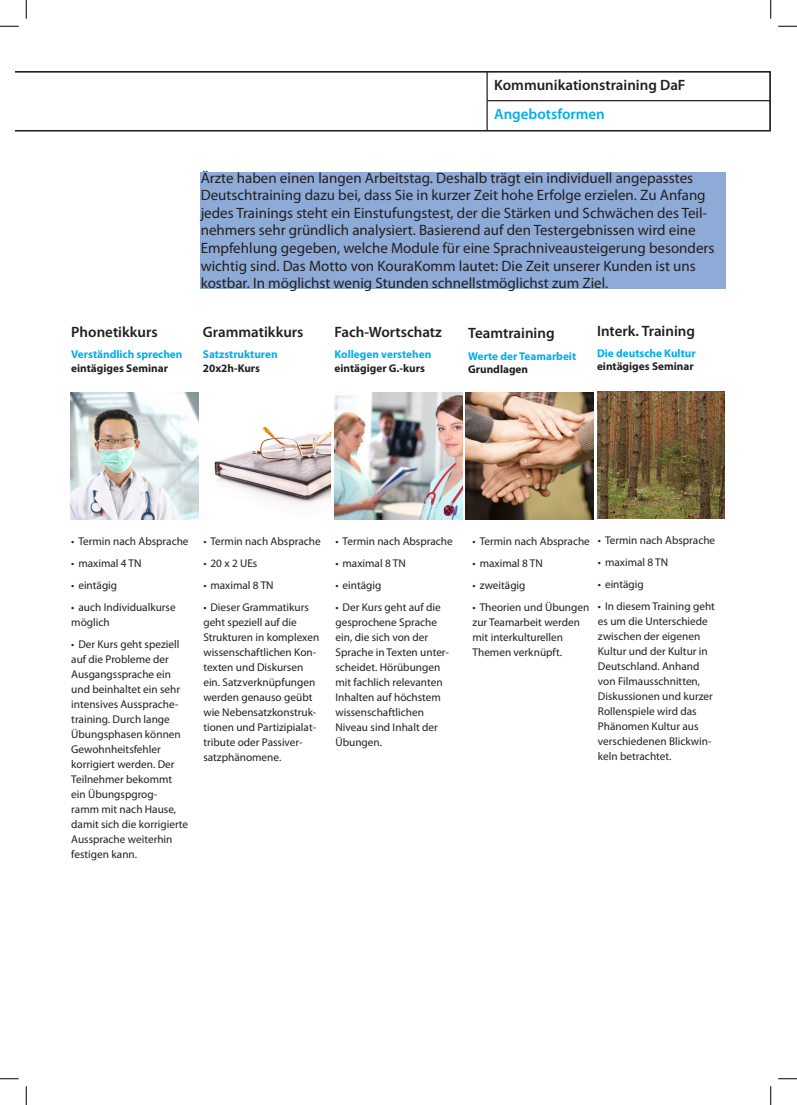
<style>
.page{position:relative;width:797px;height:1105px;background:#fff}
.page>*{position:absolute;margin:0;border:0;box-sizing:border-box;transform-origin:0 0}
.t1{font:15px/17.5px "Myriad Pro";color:#231f20}
.t2{font:600 15px "Myriad Pro";color:#231f20}
.t3{font:600 15px "Myriad Pro";color:#00aeef}
.t4{font:11.25px/15px "Myriad Pro";color:#231f20}
.t5{font:700 11.25px "Myriad Pro";color:#00aeef}
.t6{font:700 11.25px "Myriad Pro";color:#231f20}
</style>
<div class="page">
<svg style="left:16px;top:71px;width:754px;height:60px"></svg>
<hr style="left:486px;top:72px;width:2px;height:59px;background:#231f20">
<hr style="left:487px;top:100px;width:283px;height:1px;background:#231f20">
<img style="left:70px;top:393px;width:129px;height:126px">
<img style="left:214px;top:427px;width:117px;height:78px">
<img style="left:334px;top:393px;width:128px;height:126px">
<img style="left:466px;top:392px;width:127px;height:127px">
<div style="left:201px;top:172px;width:524px;height:116px;background:#8eaad7"></div>
<img style="left:597px;top:391px;width:127px;height:127px">
<svg style="left:0;top:25px;width:19px;height:2px"></svg>
<svg style="left:778px;top:25px;width:19px;height:2px"></svg>
<svg style="left:0;top:1078px;width:19px;height:1px"></svg>
<svg style="left:778px;top:1078px;width:19px;height:1px"></svg>
<svg style="left:25px;top:0;width:2px;height:19px"></svg>
<svg style="left:25px;top:1086px;width:2px;height:19px"></svg>
<svg style="left:770px;top:0;width:1px;height:19px"></svg>
<svg style="left:770px;top:1086px;width:1px;height:19px"></svg>
<h1 class="t2" style="left:494px;top:75px;width:193px">Kommunikationstraining DaF</h1>
<h1 class="t3" style="left:494px;top:104px;width:112px">Angebotsformen</h1>
<p class="t1" style="left:201px;top:169px;width:515px">Ärzte haben einen langen Arbeitstag. Deshalb trägt ein individuell angepasstes Deutschtraining dazu bei, dass Sie in kurzer Zeit hohe Erfolge erzielen. Zu Anfang jedes Trainings steht ein Einstufungstest, der die Stärken und Schwächen des Teil&shy;nehmers sehr gründlich analysiert. Basierend auf den Testergebnissen wird eine Empfehlung gegeben, welche Module für eine Sprachniveausteigerung besonders wichtig sind. Das Motto von KouraKomm lautet: Die Zeit unserer Kunden ist uns kostbar. In möglichst wenig Stunden schnellstmöglichst zum Ziel.</p>
<h1 class="t2" style="left:71px;top:322px;width:88px">Phonetikkurs</h1>
<h1 class="t2" style="left:203px;top:322px;width:102px">Grammatikkurs</h1>
<h1 class="t2" style="left:334px;top:322px;width:109px">Fach-Wortschatz</h1>
<h1 class="t2" style="left:468px;top:323px;width:88px">Teamtraining</h1>
<p class="t5" style="left:71px;top:347px;width:113px">Verständlich sprechen</p>
<p class="t6" style="left:71px;top:361px;width:98px">eintägiges Seminar</p>
<p class="t5" style="left:203px;top:347px;width:76px">Satzstrukturen</p>
<p class="t6" style="left:203px;top:361px;width:59px">20x2h-Kurs</p>
<p class="t5" style="left:334px;top:347px;width:98px">Kollegen verstehen</p>
<p class="t6" style="left:334px;top:361px;width:92px">eintägiger G.-kurs</p>
<p class="t5" style="left:468px;top:348px;width:109px">Werte der Teamarbeit</p>
<p class="t6" style="left:468px;top:362px;width:61px">Grundlagen</p>
<h1 class="t2" style="left:597px;top:321px;width:100px">Interk. Training</h1>
<p class="t5" style="left:597px;top:346px;width:100px">Die deutsche Kultur</p>
<p class="t6" style="left:597px;top:359px;width:98px">eintägiges Seminar</p>
<p class="t4" style="left:71px;top:534px;width:119px">• Termin nach Absprache</p>
<p class="t4" style="left:71px;top:556px;width:72px">• maximal 4 TN</p>
<p class="t4" style="left:71px;top:578px;width:47px">• eintägig</p>
<p class="t4" style="left:71px;top:600px;width:106px">• auch Individualkurse möglich</p>
<p class="t4" style="left:71px;top:637px;width:118px">• Der Kurs geht speziell auf die Probleme der<br>Ausgangssprache ein und beinhaltet ein sehr intensives Aussprache&shy;training. Durch lange<br>Übungsphasen können<br>Gewohnheitsfehler korrigiert werden. Der<br>Teilnehmer bekommt ein Übungspgrog-<br>ramm mit nach Hause, damit sich die korrigierte<br>Aussprache weiterhin festigen kann.</p>
<p class="t4" style="left:203px;top:534px;width:119px">• Termin nach Absprache</p>
<p class="t4" style="left:203px;top:556px;width:56px">• 20 x 2 UEs</p>
<p class="t4" style="left:203px;top:578px;width:72px">• maximal 8 TN</p>
<p class="t4" style="left:203px;top:600px;width:117px">• Dieser Grammatikurs geht speziell auf die<br>Strukturen in komplexen wissenschaftlichen Kon&shy;texten und Diskursen ein. Satzverknüpfungen werden genauso geübt wie Nebensatzkonstruk&shy;tionen und Partizipialat&shy;tribute oder Passiver&shy;satzphänomene.</p>
<p class="t4" style="left:335px;top:533px;width:119px">• Termin nach Absprache</p>
<p class="t4" style="left:335px;top:556px;width:72px">• maximal 8 TN</p>
<p class="t4" style="left:335px;top:578px;width:47px">• eintägig</p>
<p class="t4" style="left:335px;top:600px;width:115px">• Der Kurs geht auf die gesprochene Sprache ein, die sich von der<br>Sprache in Texten unter&shy;scheidet. Hörübungen mit fachlich relevanten<br>Inhalten auf höchstem wissenschaftlichen<br>Niveau sind Inhalt der<br>Übungen.</p>
<p class="t4" style="left:472px;top:533px;width:119px">• Termin nach Absprache</p>
<p class="t4" style="left:472px;top:555px;width:72px">• maximal 8 TN</p>
<p class="t4" style="left:472px;top:577px;width:54px">• zweitägig</p>
<p class="t4" style="left:472px;top:600px;width:118px">• Theorien und Übungen zur Teamarbeit werden mit interkulturellen<br>Themen verknüpft.</p>
<p class="t4" style="left:598px;top:532px;width:119px">• Termin nach Absprache</p>
<p class="t4" style="left:598px;top:554px;width:72px">• maximal 8 TN</p>
<p class="t4" style="left:598px;top:576px;width:47px">• eintägig</p>
<p class="t4" style="left:598px;top:598px;width:118px">• In diesem Training geht es um die Unterschiede zwischen der eigenen<br>Kultur und der Kultur in<br>Deutschland. Anhand von Filmausschnitten,<br>Diskussionen und kurzer<br>Rollenspiele wird das<br>Phänomen Kultur aus verschiedenen Blickwin&shy;keln betrachtet.</p>
</div>
